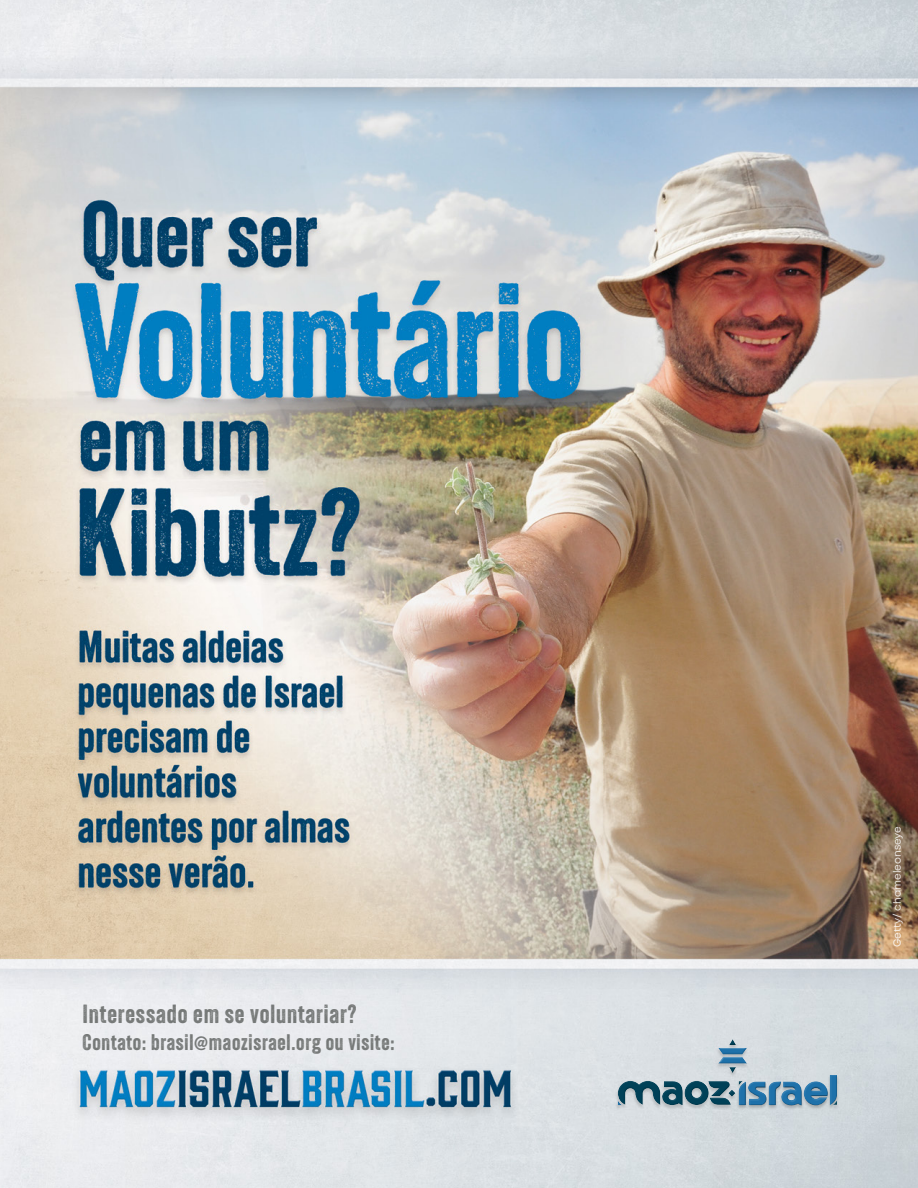
<style>
.page{position:relative;width:918px;height:1188px;background:#fff}
.page>*{position:absolute;margin:0;border:0;box-sizing:border-box;transform-origin:0 0}
.t1{font:25.5px "Veneer";letter-spacing:.035em;color:#757877}
.t2{font:21.9px "Veneer";letter-spacing:.035em;color:#757877}
.t3{font:10.5px "Mont";color:#fff}
</style>
<div class="page">
<img style="left:0;top:0;width:918px;height:1188px">
<div style="left:615px;top:1075px;width:224px;height:36px;background:#000;opacity:.2"></div>
<div style="left:615px;top:1081px;width:224px;height:29px;background:#000;opacity:.15"></div>
<svg style="left:617px;top:1039px;width:220px;height:42px;background:#cfd8dd"></svg>
<div style="left:615px;top:1081px;width:222px;height:27px;background:#000;opacity:.25"></div>
<p class="t1" style="left:82px;top:998px;width:276px">Interessado em se voluntariar?</p>
<p class="t2" style="left:82px;top:1029px;width:314px">Contato: brasil@maozisrael.org ou visite:</p>
<p class="t3" style="left:890px;top:947px;width:123px;rotate:-90deg">Getty/ chameleonseye</p>
</div>
